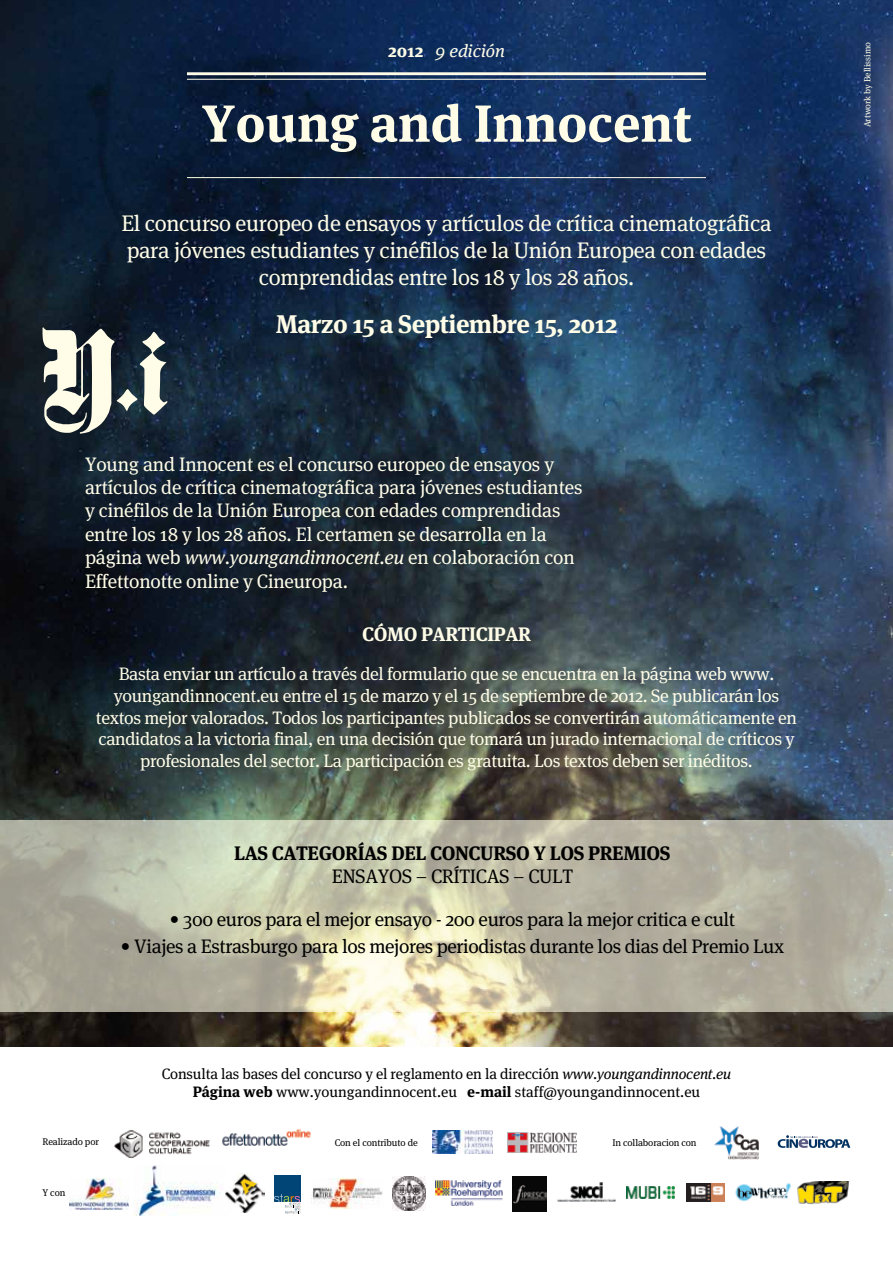
<style>
.page{position:relative;width:893px;height:1263px;background:#fff}
.page>*{position:absolute;margin:0;border:0;box-sizing:border-box;transform-origin:0 0}
.t1{font:700 52.05px "Meta Serif";color:#fffde8}
.t2{font:700 25.5px "Meta Serif";letter-spacing:-.02em;color:#fffde8}
.t3{font:22.5px/27px "Meta Serif";letter-spacing:-.015em;color:#fffde8;text-align:center}
.t4{font:19.5px/23.4px "Meta Serif";letter-spacing:-.01em;color:#fffde8}
.t5{font:19.5px "Meta Serif";letter-spacing:-.02em;color:#000}
.t6{font:700 19.5px "Meta Serif";letter-spacing:-.02em;color:#000}
.t7{font:700 19.5px "Meta Serif";letter-spacing:-.02em;color:#fffde8}
.t8{font:18px/21.6px "Meta Serif";letter-spacing:-.02em;color:#fffde8;text-align:center}
.t9{font:italic 18px "Meta Serif";color:#fffde8}
.t10{font:15px/18px "Meta Serif";letter-spacing:-.01em;color:#000;text-align:center}
.t11{font:9.75px "Meta Serif";letter-spacing:-.01em;color:#000}
.t12{font:9px "Meta Serif";color:#fffde8}
.s1{font-weight:700;font-style:normal}
.s2{font-style:italic}
.s3{font-weight:700}
</style>
<div class="page">
<img style="left:0;top:0;width:893px;height:1046px">
<svg style="left:43px;top:327px;width:124px;height:107px;background:#787f7e"></svg>
<hr style="left:187px;top:72px;width:519px;height:3px;background:#fffde8">
<hr style="left:187px;top:177px;width:519px;height:1px;background:#fffde8">
<hr style="left:187px;top:79px;width:519px;height:1px;background:#fffde8">
<img style="left:222px;top:1129px;width:89px;height:17px">
<img style="left:114px;top:1130px;width:96px;height:28px">
<img style="left:508px;top:1132px;width:68px;height:21px">
<img style="left:432px;top:1131px;width:60px;height:22px">
<img style="left:69px;top:1178px;width:59px;height:32px">
<img style="left:133px;top:1165px;width:88px;height:51px">
<img style="left:225px;top:1174px;width:39px;height:38px">
<div style="left:274px;top:1175px;width:26px;height:26px;background:#004576"></div>
<svg style="left:274px;top:1194px;width:26px;height:20px"></svg>
<img style="left:686px;top:1183px;width:39px;height:19px">
<img style="left:311px;top:1178px;width:72px;height:30px">
<img style="left:735px;top:1183px;width:56px;height:19px">
<img style="left:797px;top:1181px;width:52px;height:23px">
<img style="left:436px;top:1181px;width:66px;height:24px">
<img style="left:714px;top:1127px;width:45px;height:32px">
<svg style="left:778px;top:1135px;width:72px;height:13px"></svg>
<img style="left:557px;top:1182px;width:59px;height:20px">
<img style="left:626px;top:1186px;width:49px;height:12px">
<img style="left:392px;top:1177px;width:33px;height:33px">
<img style="left:512px;top:1177px;width:35px;height:34px">
<svg style="left:0;top:821px;width:893px;height:191px;background:#bcbaa5"></svg>
<p class="t9" style="left:388px;top:40px;width:118px"><span class="s1">2012</span> 9 edición</p>
<p class="t12" style="left:862px;top:127px;width:87px;rotate:-90deg">Artwork by Bellissimo</p>
<h1 class="t1" style="left:201px;top:92px;width:492px">Young and Innocent</h1>
<p class="t3" style="left:121px;top:209px;width:652px">El concurso europeo de ensayos y artículos de crítica cinematográfica para jóvenes estudiantes y cinéfilos de la Unión Europea con edades comprendidas entre los 18 y los 28 años.</p>
<h2 class="t2" style="left:276px;top:308px;width:343px">Marzo 15 a Septiembre 15, 2012</h2>
<p class="t4" style="left:85px;top:452px;width:499px">Young and Innocent es el concurso europeo de ensayos y artículos de crítica cinematográfica para jóvenes estudiantes y cinéfilos de la Unión Europea con edades comprendidas entre los 18 y los 28 años. El certamen se desarrolla en la página web <span class="s2">www.youngandinnocent.eu</span> en colaboración con Effettonotte online y Cineuropa.</p>
<p class="t7" style="left:362px;top:622px;width:170px">CÓMO PARTICIPAR</p>
<p class="t8" style="left:96px;top:663px;width:702px">Basta enviar un artículo a través del formulario que se encuentra en la página web www. youngandinnocent.eu entre el 15 de marzo y el 15 de septiembre de 2012. Se publicarán los textos mejor valorados. Todos los participantes publicados se convertirán automáticamente en candidatos a la victoria final, en una decisión que tomará un jurado internacional de críticos y profesionales del sector. La participación es gratuita. Los textos deben ser inéditos.</p>
<p class="t6" style="left:234px;top:841px;width:272px">Las categorías del concurso</p>
<p class="t6" style="left:534px;top:841px;width:29px">ylos</p>
<p class="t6" style="left:588px;top:841px;width:48px">premios</p>
<p class="t5" style="left:332px;top:865px;width:243px">ENSAYOS – CRÍTICAS – CULT</p>
<p class="t5" style="left:170px;top:908px;width:567px">• 300 euros para el mejor ensayo - 200 euros para la mejor critica e cult</p>
<p class="t5" style="left:121px;top:935px;width:665px">• Viajes a Estrasburgo para los mejores periodistas durante los dias del Premio Lux</p>
<p class="t10" style="left:162px;top:1065px;width:571px">Consulta las bases del concurso y el reglamento en la dirección <span class="s2">www.youngandinnocent.eu<br></span><span class="s3">Página web</span> www.youngandinnocent.eu <span class="s3">e-mail</span> staff@youngandinnocent.eu</p>
<p class="t11" style="left:43px;top:1136px;width:58px">Realizado por</p>
<p class="t11" style="left:335px;top:1137px;width:85px">Con el contributo de</p>
<p class="t11" style="left:612px;top:1137px;width:86px">In collaboracion con</p>
<p class="t11" style="left:43px;top:1187px;width:24px">Y con</p>
</div>
